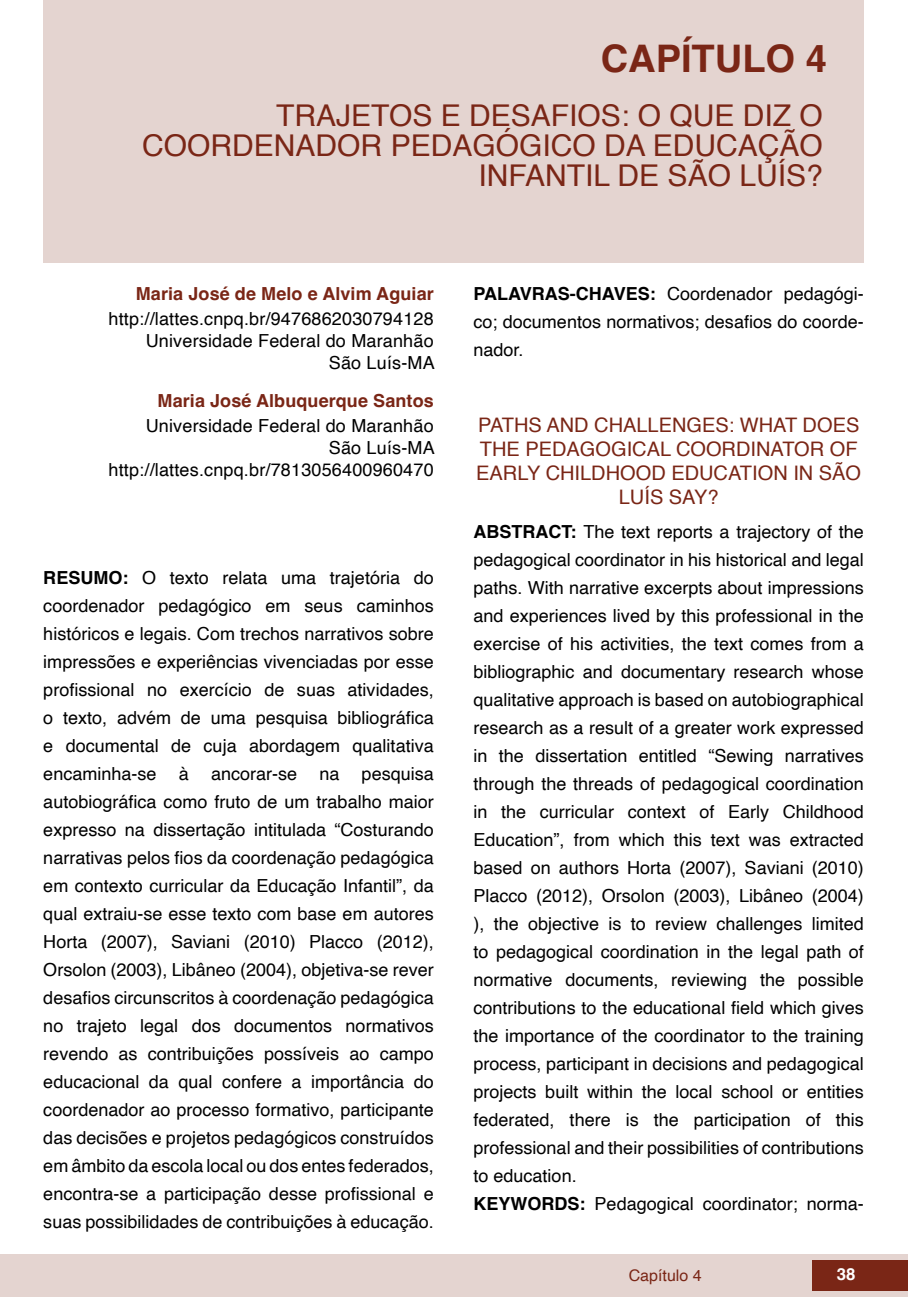
<style>
.page{position:relative;width:908px;height:1304px;background:#fff}
.page>*{position:absolute;margin:0;border:0;box-sizing:border-box;transform-origin:0 0}
.cap{font:700 38px "Helvetica";color:#7a2616}
.nome_artigos{font:30px/30px "Helvetica";color:#7a2616;text-align:right}
.título_Inglês{font:20px/24px "Helvetica";color:#7a2616;text-align:center}
.Resumos_e_PC_TXT{font:18px/28px "Helvetica";color:#000;text-align:justify}
.info_autores{font:18px "Helvetica";letter-spacing:.01em;color:#000}
.nome_autores{font:700 18px "Helvetica";letter-spacing:.005em;color:#7a2616}
.t1{font:700 16.8px "Helvetica";color:#fff}
.t2{font:16px "Helvetica";color:#7a2616}
.s1{font-weight:700}
</style>
<div class="page">
<div style="left:0;top:1254px;width:906px;height:43px;background:#e4d4d0"></div>
<div style="left:812px;top:1261px;width:95px;height:30px;background:#7a2616"></div>
<div style="left:43px;top:0;width:820px;height:263px;background:#e4d4d0"></div>
<p class="cap" style="left:600px;top:35px;width:227px">CAPÍTULO 4</p>
<p class="nome_artigos" style="left:142px;top:102px;width:682px">TRAJETOS E DESAFIOS: O QUE DIZ O<br>COORDENADOR PEDAGÓGICO DA EDUCAÇÃO<br>INFANTIL DE SÃO LUÍS?</p>
<p class="nome_autores" style="left:136px;top:283px;width:299px">Maria José de Melo e Alvim Aguiar</p>
<p class="info_autores" style="left:108px;top:305px;width:326px">http://lattes.cnpq.br/9476862030794128</p>
<p class="info_autores" style="left:146px;top:327px;width:289px">Universidade Federal do Maranhão</p>
<p class="info_autores" style="left:328px;top:349px;width:107px">São Luís-MA</p>
<p class="nome_autores" style="left:157px;top:390px;width:277px">Maria José Albuquerque Santos</p>
<p class="info_autores" style="left:146px;top:412px;width:289px">Universidade Federal do Maranhão</p>
<p class="info_autores" style="left:328px;top:434px;width:107px">São Luís-MA</p>
<p class="info_autores" style="left:108px;top:456px;width:326px">http://lattes.cnpq.br/7813056400960470</p>
<p class="Resumos_e_PC_TXT" style="left:43px;top:564px;width:392px"><span class="s1">RESUMO:</span> O texto relata uma trajetória do coordenador pedagógico em seus caminhos históricos e legais. Com trechos narrativos sobre impressões e experiências vivenciadas por esse profissional no exercício de suas atividades, o texto, advém de uma pesquisa bibliográfica e documental de cuja abordagem qualitativa encaminha-se à ancorar-se na pesquisa autobiográfica como fruto de um trabalho maior expresso na dissertação intitulada “Costurando narrativas pelos fios da coordenação pedagógica em contexto curricular da Educação Infantil”, da qual extraiu-se esse texto com base em autores Horta (2007), Saviani (2010) Placco (2012), Orsolon (2003), Libâneo (2004), objetiva-se rever desafios circunscritos à coordenação pedagógica no trajeto legal dos documentos normativos revendo as contribuições possíveis ao campo educacional da qual confere a importância do coordenador ao processo formativo, participante das decisões e projetos pedagógicos construídos em âmbito da escola local ou dos entes federados, encontra-se a participação desse profissional e suas possibilidades de contribuições à educação.</p>
<p class="Resumos_e_PC_TXT" style="left:473px;top:281px;width:392px"><span class="s1">PALAVRAS-CHAVES:</span> Coordenador pedagógi&shy;co; documentos normativos; desafios do coorde&shy;nador.</p>
<p class="título_Inglês" style="left:476px;top:414px;width:386px">PATHS AND CHALLENGES: WHAT DOES<br>THE PEDAGOGICAL COORDINATOR OF<br>EARLY CHILDHOOD EDUCATION IN SÃO<br>LUÍS SAY?</p>
<p class="Resumos_e_PC_TXT" style="left:473px;top:518px;width:392px"><span class="s1">ABSTRACT:</span> The text reports a trajectory of the pedagogical coordinator in his historical and legal paths. With narrative excerpts about impressions and experiences lived by this professional in the exercise of his activities, the text comes from a bibliographic and documentary research whose qualitative approach is based on autobiographical research as a result of a greater work expressed in the dissertation entitled “Sewing narratives through the threads of pedagogical coordination in the curricular context of Early Childhood Education”, from which this text was extracted based on authors Horta (2007), Saviani (2010)<br>Placco (2012), Orsolon (2003), Libâneo (2004) ), the objective is to review challenges limited to pedagogical coordination in the legal path of normative documents, reviewing the possible contributions to the educational field which gives the importance of the coordinator to the training process, participant in decisions and pedagogical projects built within the local school or entities federated, there is the participation of this professional and their possibilities of contributions to education.</p>
<p class="Resumos_e_PC_TXT" style="left:473px;top:1190px;width:392px"><span class="s1">KEYWORDS:</span> Pedagogical coordinator; norma-</p>
<p class="t2" style="left:628px;top:1263px;width:74px">Capítulo 4</p>
<p class="t1" style="left:836px;top:1264px;width:20px">38</p>
</div>
